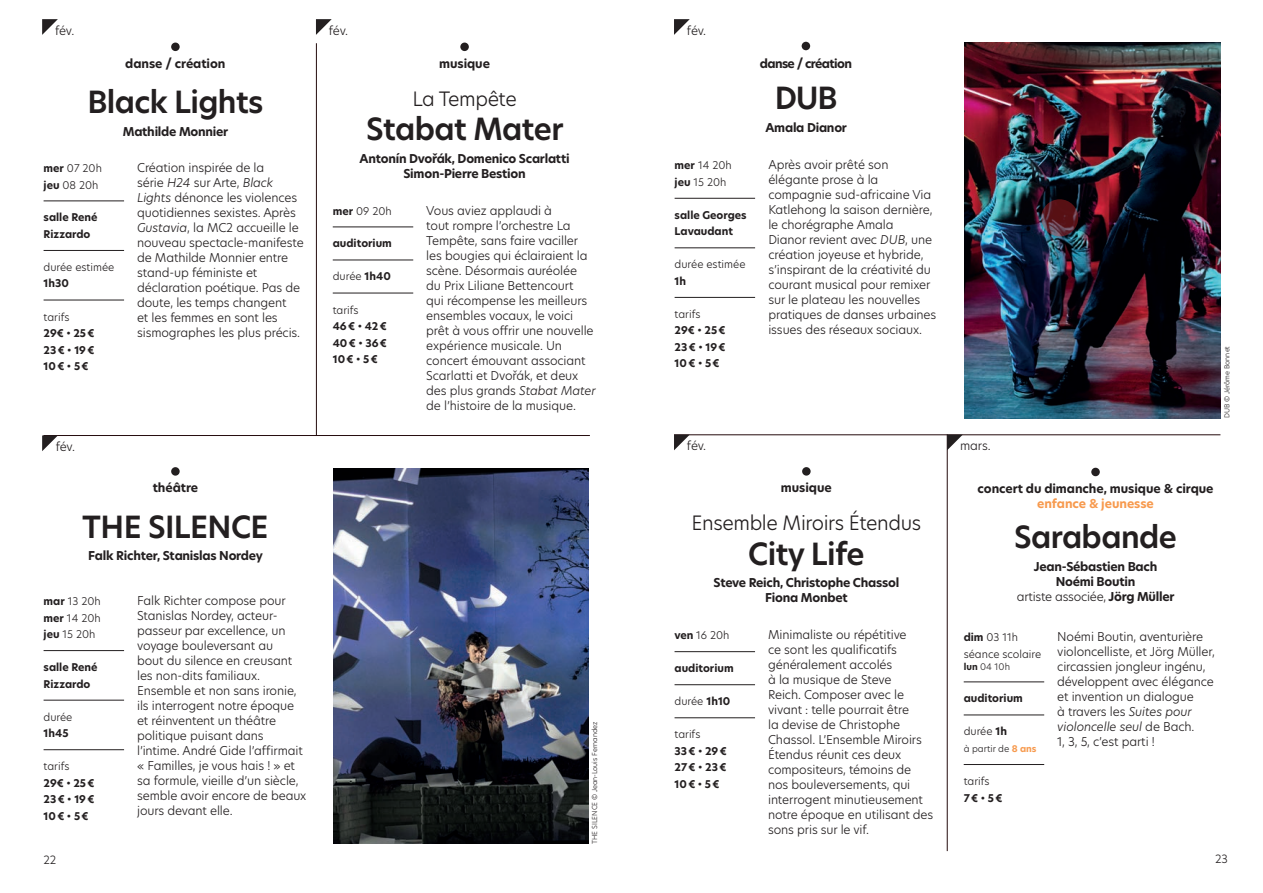
<style>
.page{position:relative;width:1263px;height:893px;background:#fff}
.page>*{position:absolute;margin:0;border:0;box-sizing:border-box;transform-origin:0 0}
.t1{font:600 30px "New Hero";letter-spacing:-.02em;color:#231f20}
.t2{font:300 19.5px "New Hero";letter-spacing:-.02em;color:#231f20}
.t3{font:300 12px/15px "New Hero";letter-spacing:-.01em;color:#231f20}
.t4{font:700 12px/15px "New Hero";letter-spacing:-.02em;color:#231f20;text-align:center}
.t5{font:700 12px "New Hero";letter-spacing:-.005em;color:#f79a4e}
.t6{font:700 12px "New Hero";letter-spacing:-.05em;color:#231f20}
.t7{font:300 11.25px "New Hero";color:#231f20}
.t8{font:700 10.5px/16.5px "New Hero";color:#231f20;text-align:justify}
.t9{font:300 10.5px/16.5px "New Hero";color:#231f20}
.t10{font:300 9px "New Hero";color:#231f20}
.t11{font:300 6.75px "New Hero";color:#231f20}
.s1{font-weight:700}
.s2{font-style:italic}
.s3{font-weight:300}
.s4{font-weight:700;color:#f79a4e}
</style>
<div class="page">
<hr style="left:674px;top:435px;width:546px;height:1px;background:#240b0d">
<hr style="left:43px;top:435px;width:547px;height:1px;background:#240b0d">
<hr style="left:947px;top:434px;width:1px;height:417px;background:#240b0d">
<hr style="left:316px;top:43px;width:1px;height:393px;background:#240b0d">
<svg style="left:674px;top:435px;width:16px;height:15px"></svg>
<svg style="left:947px;top:435px;width:16px;height:15px"></svg>
<svg style="left:674px;top:19px;width:16px;height:16px"></svg>
<div style="left:460px;top:43px;width:9px;height:8px;background:#231f20;border-radius:50%"></div>
<hr style="left:333px;top:227px;width:80px;height:1px;background:#231f20">
<hr style="left:333px;top:260px;width:80px;height:1px;background:#231f20">
<hr style="left:333px;top:293px;width:80px;height:1px;background:#231f20">
<div style="left:171px;top:467px;width:9px;height:9px;background:#231f20;border-radius:50%"></div>
<hr style="left:44px;top:650px;width:80px;height:1px;background:#231f20">
<hr style="left:44px;top:700px;width:80px;height:1px;background:#231f20">
<hr style="left:44px;top:749px;width:80px;height:1px;background:#231f20">
<svg style="left:316px;top:19px;width:16px;height:16px"></svg>
<svg style="left:42px;top:19px;width:16px;height:16px"></svg>
<svg style="left:42px;top:435px;width:16px;height:16px"></svg>
<div style="left:802px;top:467px;width:9px;height:9px;background:#231f20;border-radius:50%"></div>
<hr style="left:674px;top:651px;width:81px;height:1px;background:#231f20">
<hr style="left:674px;top:684px;width:81px;height:1px;background:#231f20">
<hr style="left:674px;top:717px;width:81px;height:1px;background:#231f20">
<div style="left:1091px;top:468px;width:9px;height:8px;background:#231f20;border-radius:50%"></div>
<hr style="left:964px;top:682px;width:80px;height:1px;background:#231f20">
<hr style="left:964px;top:715px;width:80px;height:1px;background:#231f20">
<hr style="left:964px;top:764px;width:80px;height:1px;background:#231f20">
<img style="left:333px;top:468px;width:255px;height:376px">
<img style="left:964px;top:43px;width:256px;height:375px">
<svg style="left:1041px;top:199px;width:37px;height:37px"></svg>
<div style="left:171px;top:43px;width:9px;height:8px;background:#231f20;border-radius:50%"></div>
<hr style="left:44px;top:201px;width:80px;height:1px;background:#231f20">
<hr style="left:44px;top:250px;width:80px;height:1px;background:#231f20">
<hr style="left:44px;top:300px;width:80px;height:1px;background:#231f20">
<hr style="left:675px;top:198px;width:80px;height:1px;background:#231f20">
<hr style="left:675px;top:248px;width:80px;height:1px;background:#231f20">
<hr style="left:675px;top:297px;width:80px;height:1px;background:#231f20">
<div style="left:802px;top:42px;width:8px;height:8px;background:#231f20;border-radius:50%"></div>
<p class="t3" style="left:55px;top:22px;width:21px">fév.</p>
<p class="t3" style="left:329px;top:22px;width:21px">fév.</p>
<p class="t4" style="left:125px;top:56px;width:102px">danse / création</p>
<p class="t4" style="left:439px;top:56px;width:52px">musique</p>
<h1 class="t1" style="left:87px;top:82px;width:178px">Black Lights</h1>
<p class="t4" style="left:123px;top:124px;width:107px">Mathilde Monnier</p>
<p class="t9" style="left:44px;top:160px;width:60px"><span class="s1">mer</span> 07 20h <span class="s1">jeu</span> 08 20h</p>
<p class="t8" style="left:44px;top:209px;width:56px">salle René<br>Rizzardo</p>
<p class="t9" style="left:44px;top:259px;width:72px">durée estimée</p>
<p class="t8" style="left:44px;top:275px;width:27px">1h30</p>
<p class="t9" style="left:44px;top:308px;width:27px">tarifs</p>
<p class="t8" style="left:44px;top:325px;width:52px">29€ • 25€ 23€ • 19€ 10€ • 5€</p>
<p class="t3" style="left:137px;top:160px;width:168px">Création inspirée de la<br>série <span class="s2">H24</span> sur Arte, <span class="s2">Black<br>Lights</span> dénonce les violences quotidiennes sexistes. Après<br><span class="s2">Gustavia</span>, la MC2 accueille le nouveau spectacle-manifeste de Mathilde Monnier entre stand-up féministe et déclaration poétique. Pas de doute, les temps changent<br>et les femmes en sont les sismographes les plus précis.</p>
<p class="t3" style="left:56px;top:439px;width:21px">fév.</p>
<p class="t4" style="left:153px;top:480px;width:47px">théâtre</p>
<h1 class="t1" style="left:82px;top:506px;width:188px">THE SILENCE</h1>
<p class="t4" style="left:88px;top:549px;width:176px">Falk Richter, Stanislas Nordey</p>
<p class="t9" style="left:44px;top:593px;width:59px;text-align:justify"><span class="s1">mar</span> 13 20h <span class="s1">mer</span> 14 20h <span class="s1">jeu</span> 15 20h</p>
<p class="t8" style="left:44px;top:659px;width:56px">salle René<br>Rizzardo</p>
<p class="t9" style="left:44px;top:708px;width:30px">durée</p>
<p class="t8" style="left:44px;top:725px;width:27px">1h45</p>
<p class="t9" style="left:44px;top:758px;width:27px">tarifs</p>
<p class="t8" style="left:44px;top:775px;width:52px">29€ • 25€ 23€ • 19€ 10€ • 5€</p>
<p class="t7" style="left:43px;top:852px;width:14px">22</p>
<p class="t3" style="left:137px;top:593px;width:171px">Falk Richter compose pour<br>Stanislas Nordey, acteur&shy;passeur par excellence, un voyage bouleversant au<br>bout du silence en creusant les non-dits familiaux.<br>Ensemble et non sans ironie, ils interrogent notre époque et réinventent un théâtre politique puisant dans l’intime. André Gide l’affirmait « Familles, je vous hais ! » et sa formule, vieille d’un siècle, semble avoir encore de beaux jours devant elle.</p>
<h2 class="t2" style="left:412px;top:85px;width:106px">La Tempête</h2>
<h1 class="t1" style="left:366px;top:109px;width:199px">Stabat Mater</h1>
<p class="t4" style="left:360px;top:151px;width:212px">Antonín Dvořák, Domenico Scarlatti<br>Simon-Pierre Bestion</p>
<p class="t9" style="left:333px;top:202px;width:60px"><span class="s1">mer</span> 09 20h</p>
<p class="t8" style="left:333px;top:235px;width:61px">auditorium</p>
<p class="t9" style="left:333px;top:268px;width:60px">durée <span class="s1">1h40</span></p>
<p class="t9" style="left:333px;top:301px;width:27px">tarifs</p>
<p class="t8" style="left:333px;top:318px;width:56px">46€ • 42€ 40€ • 36€ 10€ • 5€</p>
<p class="t3" style="left:426px;top:202px;width:171px">Vous aviez applaudi à<br>tout rompre l’orchestre La<br>Tempête, sans faire vaciller les bougies qui éclairaient la scène. Désormais auréolée<br>du Prix Liliane Bettencourt<br>qui récompense les meilleurs ensembles vocaux, le voici prêt à vous offrir une nouvelle expérience musicale. Un concert émouvant associant<br>Scarlatti et Dvořák, et deux des plus grands <span class="s2">Stabat Mater </span>de l’histoire de la musique.</p>
<p class="t11" style="left:590px;top:844px;width:124px;rotate:-90deg">THE SILENCE © Jean-Louis Fernandez</p>
<p class="t3" style="left:687px;top:22px;width:21px">fév.</p>
<p class="t9" style="left:675px;top:157px;width:59px"><span class="s1">mer</span> 14 20h <span class="s1">jeu</span> 15 20h</p>
<p class="t8" style="left:675px;top:207px;width:74px">salle Georges<br>Lavaudant</p>
<p class="t9" style="left:675px;top:256px;width:72px">durée estimée</p>
<p class="t8" style="left:675px;top:273px;width:13px">1h</p>
<p class="t9" style="left:675px;top:306px;width:27px">tarifs</p>
<p class="t8" style="left:675px;top:322px;width:52px">29€ • 25€ 23€ • 19€ 10€ • 5€</p>
<p class="t6" style="left:760px;top:55px;width:94px">danse / création</p>
<h1 class="t1" style="left:775px;top:78px;width:64px">DUB</h1>
<p class="t4" style="left:765px;top:120px;width:83px">Amala Dianor</p>
<p class="t3" style="left:768px;top:157px;width:169px">Après avoir prêté son élégante prose à la compagnie sud-africaine Via<br>Katlehong la saison dernière, le chorégraphe Amala<br>Dianor revient avec <span class="s2">DUB</span>, une création joyeuse et hybride, s’inspirant de la créativité du courant musical pour remixer sur le plateau les nouvelles pratiques de danses urbaines issues des réseaux sociaux.</p>
<p class="t3" style="left:687px;top:438px;width:21px">fév.</p>
<p class="t3" style="left:960px;top:438px;width:32px">mars.</p>
<p class="t11" style="left:1222px;top:418px;width:74px;rotate:-90deg">DUB © Jérôme Bonnet</p>
<p class="t4" style="left:781px;top:480px;width:52px">musique</p>
<h2 class="t2" style="left:691px;top:510px;width:231px">Ensemble Miroirs Étendus</h2>
<h1 class="t1" style="left:748px;top:533px;width:118px">City Life</h1>
<p class="t4" style="left:713px;top:575px;width:187px">Steve Reich, Christophe Chassol<br>Fiona Monbet</p>
<p class="t9" style="left:674px;top:627px;width:56px"><span class="s1">ven</span> 16 20h</p>
<p class="t8" style="left:674px;top:660px;width:61px">auditorium</p>
<p class="t9" style="left:674px;top:693px;width:57px">durée <span class="s1">1h10</span></p>
<p class="t9" style="left:674px;top:726px;width:27px">tarifs</p>
<p class="t8" style="left:674px;top:743px;width:54px">33€ • 29€ 27€ • 23€ 10€ • 5€</p>
<p class="t3" style="left:768px;top:627px;width:167px">Minimaliste ou répétitive<br>ce sont les qualificatifs généralement accolés<br>à la musique de Steve<br>Reich. Composer avec le vivant : telle pourrait être<br>la devise de Christophe<br>Chassol. L’Ensemble Miroirs<br>Étendus réunit ces deux compositeurs, témoins de nos bouleversements, qui interrogent minutieusement notre époque en utilisant des sons pris sur le vif.</p>
<p class="t4" style="left:977px;top:481px;width:237px">concert du dimanche, musique &amp; cirque</p>
<p class="t5" style="left:1037px;top:495px;width:118px">enfance &amp; jeunesse</p>
<h1 class="t1" style="left:1014px;top:517px;width:164px">Sarabande</h1>
<p class="t4" style="left:1017px;top:559px;width:159px">Jean-Sébastien Bach<br>Noémi Boutin<br><span class="s3">artiste associée,</span> Jörg Müller</p>
<p class="t9" style="left:964px;top:629px;width:79px"><span class="s1">dim</span> 03 11h séance scolaire</p>
<p class="t10" style="left:964px;top:660px;width:48px"><span class="s1">lun</span> 04 10h</p>
<p class="t8" style="left:964px;top:690px;width:61px">auditorium</p>
<p class="t9" style="left:964px;top:723px;width:45px">durée <span class="s1">1h</span></p>
<p class="t10" style="left:964px;top:742px;width:74px">à partir de <span class="s4">8 ans</span></p>
<p class="t9" style="left:964px;top:773px;width:27px">tarifs</p>
<p class="t8" style="left:964px;top:789px;width:40px">7€ • 5€</p>
<p class="t3" style="left:1057px;top:629px;width:159px">Noémi Boutin, aventurière violoncelliste, et Jörg Müller, circassien jongleur ingénu, développent avec élégance et invention un dialogue<br>à travers les <span class="s2">Suites pour violoncelle seul</span> de Bach.<br>1, 3, 5, c’est parti !</p>
<p class="t7" style="left:1215px;top:851px;width:14px">23</p>
</div>
